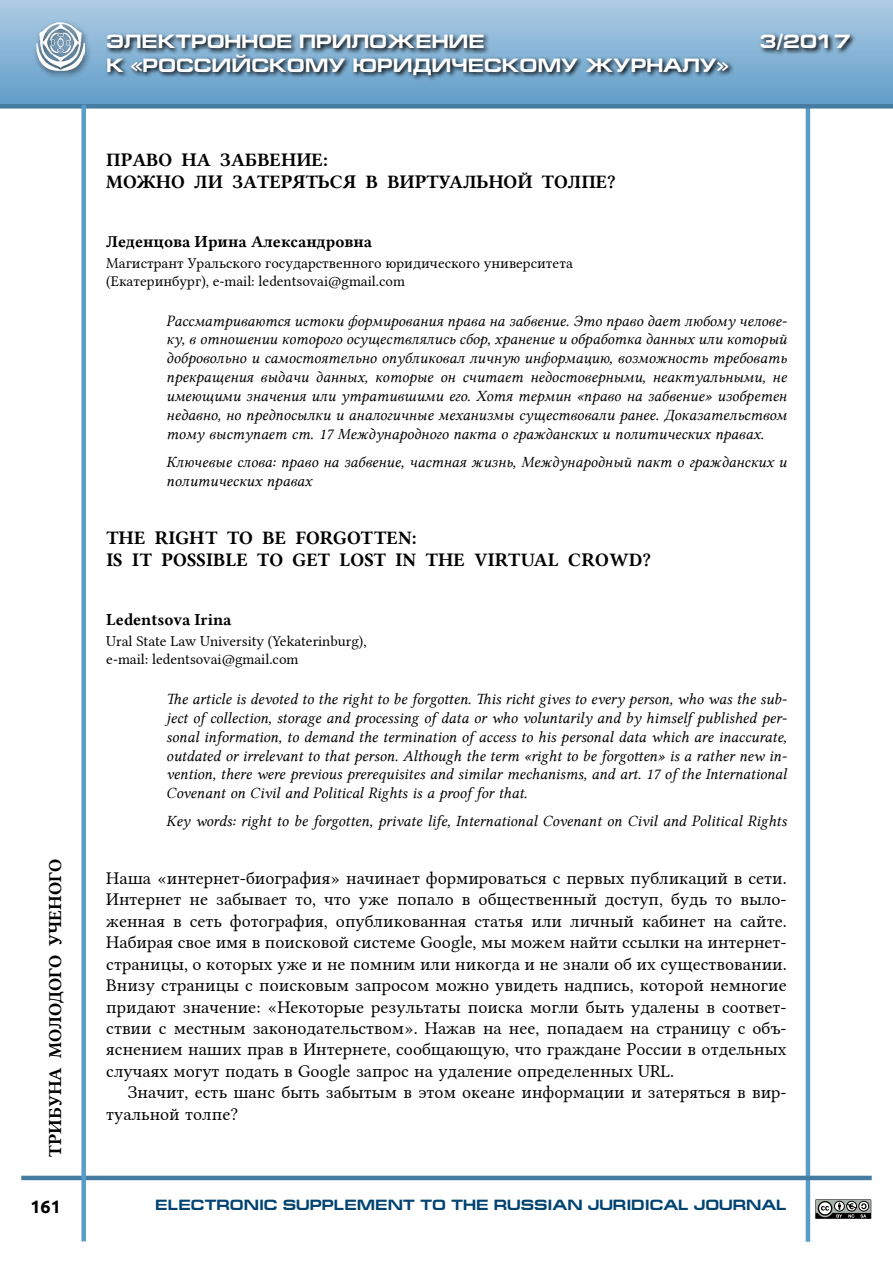
<style>
.page{position:relative;width:893px;height:1263px;background:#fff}
.page>*{position:absolute;margin:0;border:0;box-sizing:border-box;transform-origin:0 0}
.t1{font:700 19.5px "Europe Ext";color:#fff}
.t2{font:18.75px/22.2px "Lin Libertine B";color:#000}
.t3{font:18px/21.5px "Lin Libertine";color:#000;text-align:justify}
.t4{font:18px "Lin Libertine B";color:#000}
.t5{font:700 18px "Ubuntu";color:#000}
.t6{font:16.5px "Lin Libertine B";color:#000}
.t7{font:15.75px/18.9px "Lin Libertine I";color:#000;text-align:justify}
.t8{font:15px/18px "Lin Libertine";color:#000}
.t9{font:700 15px "Europe Ext";color:#004371}
</style>
<div class="page">
<hr style="left:806px;top:91px;width:4px;height:1151px;background:#589cca">
<hr style="left:21px;top:1176px;width:851px;height:4px;background:#467ba2">
<div style="left:0;top:0;width:893px;height:106px;background:linear-gradient(to bottom,#aecce4,#619dc9)"></div>
<div style="left:0;top:104px;width:893px;height:5px;background:#467ba2"></div>
<div style="left:81px;top:105px;width:5px;height:1136px;background:#589cca"></div>
<div style="left:33px;top:19px;width:59px;height:60px;background:#000;opacity:.63"></div>
<img style="left:37px;top:23px;width:47px;height:47px">
<svg style="left:105px;top:31px;width:751px;height:50px"></svg>
<svg style="left:815px;top:1199px;width:57px;height:20px"></svg>
<p class="t4" style="left:43px;top:1157px;width:299px;rotate:-90deg">ТРИБУНА МОЛОДОГО УЧЕНОГО</p>
<p class="t5" style="left:30px;top:1196px;width:32px">161</p>
<p class="t1" style="left:106px;top:31px;width:380px">ЭЛЕКТРОННОЕ ПРИЛОЖЕНИЕ</p>
<p class="t1" style="left:759px;top:31px;width:92px">3/2017</p>
<p class="t1" style="left:106px;top:54px;width:624px">К «РОССИЙСКОМУ ЮРИДИЧЕСКОМУ ЖУРНАЛУ»</p>
<p class="t2" style="left:106px;top:148px;width:511px">ПРАВО НА ЗАБВЕНИЕ:<br>МОЖНО ЛИ ЗАТЕРЯТЬСЯ В ВИРТУАЛЬНОЙ ТОЛПЕ?</p>
<p class="t6" style="left:106px;top:230px;width:267px">Леденцова Ирина Александровна</p>
<p class="t8" style="left:106px;top:252px;width:468px">Магистрант Уральского государственного юридического университета (Екатеринбург), e-mail: ledentsovai@gmail.com</p>
<p class="t7" style="left:166px;top:311px;width:622px">Рассматриваются истоки формирования права на забвение. Это право дает любому челове&shy;ку, в отношении которого осуществлялись сбор, хранение и обработка данных или который добровольно и самостоятельно опубликовал личную информацию, возможность требовать прекращения выдачи данных, которые он считает недостоверными, неактуальными, не имеющими значения или утратившими его. Хотя термин «право на забвение» изобретен недавно, но предпосылки и аналогичные механизмы существовали ранее. Доказательством тому выступает ст. 17 Международного пакта о гражданских и политических правах.</p>
<p class="t7" style="left:166px;top:453px;width:622px">Ключевые слова: право на забвение, частная жизнь, Международный пакт о гражданских и политических правах</p>
<p class="t2" style="left:106px;top:526px;width:546px">THE RIGHT TO BE FORGOTTEN:<br>IS IT POSSIBLE TO GET LOST IN THE VIRTUAL CROWD?</p>
<p class="t6" style="left:106px;top:608px;width:127px">Ledentsova Irina</p>
<p class="t8" style="left:106px;top:630px;width:262px">Ural State Law University (Yekaterinburg), e-mail: ledentsovai@gmail.com</p>
<p class="t7" style="left:166px;top:690px;width:622px">Thе article is devoted to the right to be forgotten. This richt gives to every person, who was the sub&shy;ject of collection, storage and processing of data or who voluntarily and by himself published per&shy;sonal information, to demand the termination of access to his personal data which are inaccurate, outdated or irrelevant to that person. Although the term «right to be forgotten» is a rather new in&shy;vention, there were previous prerequisites and similar mechanisms, and аrt. 17 of the International Covenant on Civil and Political Rights is a proof for that.</p>
<p class="t7" style="left:166px;top:812px;width:622px">Key words: right to be forgotten, private life, International Covenant on Civil and Political Rights</p>
<p class="t3" style="left:106px;top:865px;width:682px">Наша «интернет-биография» начинает формироваться с первых публикаций в сети.<br>Интернет не забывает то, что уже попало в общественный доступ, будь то выло&shy;женная в сеть фотография, опубликованная статья или личный кабинет на сайте.<br>Набирая свое имя в поисковой системе Google, мы можем найти ссылки на интернет&shy;страницы, о которых уже и не помним или никогда и не знали об их существовании.<br>Внизу страницы с поисковым запросом можно увидеть надпись, которой немногие придают значение: «Некоторые результаты поиска могли быть удалены в соответ&shy;ствии с местным законодательством». Нажав на нее, попадаем на страницу с объ&shy;яснением наших прав в Интернете, сообщающую, что граждане России в отдельных случаях могут подать в Google запрос на удаление определенных URL.</p>
<p class="t3" style="left:106px;top:1080px;width:682px;text-indent:21px">Значит, есть шанс быть забытым в этом океане информации и затеряться в вир&shy;туальной толпе?</p>
<p class="t9" style="left:155px;top:1196px;width:633px">ELECTRONIC SUPPLEMENT TO THE RUSSIAN JURIDICAL JOURNAL</p>
</div>
